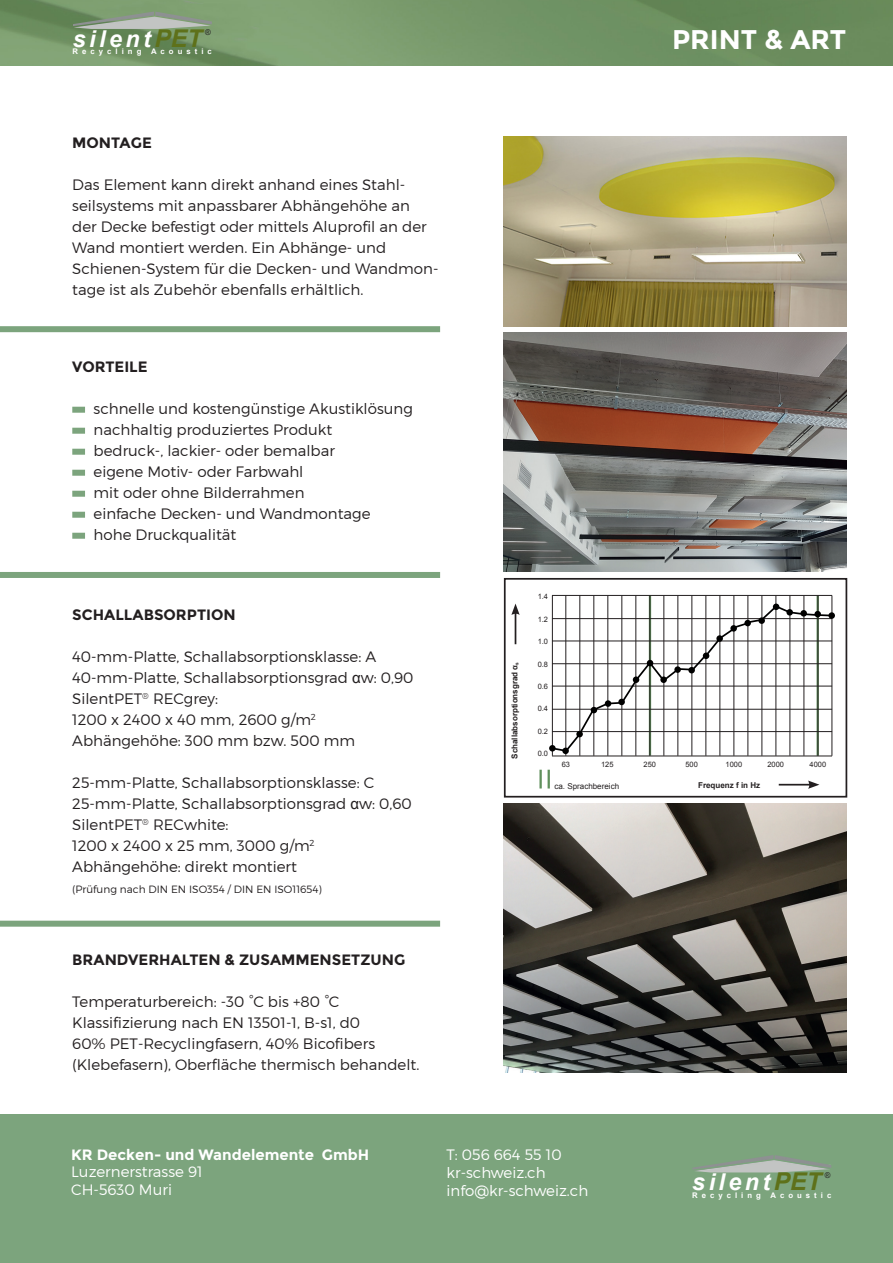
<style>
.page{position:relative;width:893px;height:1263px;background:#fff}
.page>*{position:absolute;margin:0;border:0;box-sizing:border-box;transform-origin:0 0}
.t1{font:700 27px "Montserrat";color:#fff}
.t2{font:italic 700 23.25px "Arial";letter-spacing:.15em;color:#fff}
.t3{font:300 15px/21px "Montserrat";color:#231f20}
.t4{font:300 15px/18px "Montserrat";color:#fff}
.t5{font:700 15px "Montserrat";color:#231f20}
.t6{font:700 15px "Montserrat";color:#fff}
.t7{font:300 10.5px "Montserrat";color:#231f20}
.t8{font:700 8.1px "Arial";color:#231f20}
.t9{font:8.1px "Arial";color:#231f20}
.t10{font:italic 7.95px "Arial";color:#231f20}
.t11{font:700 7.8px "Arial";letter-spacing:.52em;color:#fff}
.t12{font:7.5px "Arial";color:#231f20}
.s1{font-size:24.45px;color:#5e711a}
.s2{font-family:"Arial";font-weight:400}
</style>
<div class="page">
<img style="left:0;top:0;width:893px;height:66px">
<div style="left:0;top:326px;width:440px;height:6px;background:#7ca47d"></div>
<div style="left:0;top:1114px;width:893px;height:149px;background:#7ca47d"></div>
<div style="left:0;top:572px;width:440px;height:6px;background:#7ca47d"></div>
<div style="left:72px;top:407px;width:13px;height:6px;background:#7ca47d"></div>
<div style="left:72px;top:428px;width:13px;height:6px;background:#7ca47d"></div>
<div style="left:72px;top:449px;width:13px;height:6px;background:#7ca47d"></div>
<div style="left:72px;top:470px;width:13px;height:6px;background:#7ca47d"></div>
<div style="left:72px;top:491px;width:13px;height:6px;background:#7ca47d"></div>
<div style="left:72px;top:512px;width:13px;height:6px;background:#7ca47d"></div>
<div style="left:72px;top:533px;width:13px;height:6px;background:#7ca47d"></div>
<img style="left:504px;top:136px;width:342px;height:190px">
<img style="left:504px;top:332px;width:342px;height:240px">
<img style="left:504px;top:804px;width:342px;height:268px">
<div style="left:504px;top:578px;width:343px;height:219px;border:2px solid #231f20"></div>
<hr style="left:515px;top:612px;width:1px;height:32px;background:#231f20">
<svg style="left:511px;top:603px;width:9px;height:12px"></svg>
<hr style="left:779px;top:784px;width:32px;height:1px;background:#231f20">
<svg style="left:808px;top:780px;width:11px;height:9px"></svg>
<svg style="left:548px;top:770px;width:2px;height:18px"></svg>
<hr style="left:649px;top:595px;width:2px;height:160px;background:#61905d">
<hr style="left:816px;top:595px;width:3px;height:161px;background:#61905d">
<hr style="left:539px;top:770px;width:3px;height:18px;background:#61905d">
<hr style="left:552px;top:595px;width:280px;height:1px;background:#231f20">
<hr style="left:552px;top:756px;width:280px;height:1px;background:#231f20">
<hr style="left:552px;top:595px;width:1px;height:161px;background:#231f20">
<hr style="left:566px;top:595px;width:1px;height:161px;background:#231f20">
<hr style="left:580px;top:595px;width:1px;height:161px;background:#231f20">
<hr style="left:594px;top:595px;width:1px;height:161px;background:#231f20">
<hr style="left:608px;top:595px;width:1px;height:161px;background:#231f20">
<hr style="left:622px;top:595px;width:1px;height:161px;background:#231f20">
<hr style="left:636px;top:595px;width:1px;height:161px;background:#231f20">
<hr style="left:650px;top:595px;width:1px;height:161px;background:#231f20">
<hr style="left:664px;top:595px;width:1px;height:161px;background:#231f20">
<hr style="left:678px;top:595px;width:1px;height:161px;background:#231f20">
<hr style="left:692px;top:595px;width:1px;height:161px;background:#231f20">
<hr style="left:706px;top:595px;width:1px;height:161px;background:#231f20">
<hr style="left:720px;top:595px;width:1px;height:161px;background:#231f20">
<hr style="left:734px;top:595px;width:1px;height:161px;background:#231f20">
<hr style="left:748px;top:595px;width:1px;height:161px;background:#231f20">
<hr style="left:762px;top:595px;width:1px;height:161px;background:#231f20">
<hr style="left:776px;top:595px;width:1px;height:161px;background:#231f20">
<hr style="left:790px;top:595px;width:1px;height:161px;background:#231f20">
<hr style="left:804px;top:595px;width:1px;height:161px;background:#231f20">
<hr style="left:818px;top:595px;width:1px;height:161px;background:#231f20">
<hr style="left:832px;top:595px;width:1px;height:161px;background:#231f20">
<svg style="left:550px;top:604px;width:284px;height:149px"></svg>
<div style="left:0;top:921px;width:440px;height:6px;background:#7ca47d"></div>
<img style="left:73px;top:12px;width:139px;height:17px">
<img style="left:692px;top:1155px;width:139px;height:17px">
<p class="t10" style="left:205px;top:27px;width:7px">®</p>
<p class="t11" style="left:73px;top:46px;width:141px">Recycling Acoustic</p>
<h2 class="t2" style="left:73px;top:24px;width:131px">silent<span class="s1">PET</span></h2>
<h1 class="t1" style="left:672px;top:23px;width:176px">PRINT &amp; ART</h1>
<p class="t5" style="left:72px;top:134px;width:81px">MONTAGE</p>
<p class="t3" style="left:72px;top:174px;width:368px">Das Element kann direkt anhand eines Stahl&shy;seilsystems mit anpassbarer Abhängehöhe an<br>der Decke befestigt oder mittels Aluprofil an der Wand montiert werden. Ein Abhänge- und Schienen-System für die Decken- und Wandmon&shy;tage ist als Zubehör ebenfalls erhältlich.</p>
<p class="t5" style="left:72px;top:358px;width:77px">VORTEILE</p>
<p class="t3" style="left:94px;top:398px;width:321px">schnelle und kostengünstige Akustiklösung nachhaltig produziertes Produkt<br>bedruck-, lackier- oder bemalbar<br>eigene Motiv- oder Farbwahl<br>mit oder ohne Bilderrahmen<br>einfache Decken- und Wandmontage<br>hohe Druckqualität</p>
<p class="t5" style="left:72px;top:606px;width:165px">SCHALLABSORPTION</p>
<p class="t3" style="left:72px;top:646px;width:343px">40-mm-Platte, Schallabsorptionsklasse: A 40-mm-Platte, Schallabsorptionsgrad <span class="s2">α</span>w: 0,90<br>SilentPET<sup>®</sup> RECgrey:<br>1200 x 2400 x 40 mm, 2600 g/m<sup>2<br></sup>Abhängehöhe: 300 mm bzw. 500 mm</p>
<p class="t3" style="left:72px;top:772px;width:341px">25-mm-Platte, Schallabsorptionsklasse: C 25-mm-Platte, Schallabsorptionsgrad <span class="s2">α</span>w: 0,60<br>SilentPET<sup>®</sup> RECwhite:<br>1200 x 2400 x 25 mm, 3000 g/m<sup>2<br></sup>Abhängehöhe: direkt montiert</p>
<p class="t7" style="left:72px;top:883px;width:251px">(Prüfung nach DIN EN ISO354 / DIN EN ISO11654)</p>
<p class="t5" style="left:72px;top:951px;width:335px">BRANDVERHALTEN &amp; ZUSAMMENSETZUNG</p>
<p class="t3" style="left:72px;top:991px;width:349px">Temperaturbereich: -30 °C bis +80 °C Klassifizierung nach EN 13501-1, B-s1, d0<br>60% PET-Recyclingfasern, 40% Bicofibers (Klebefasern), Oberfläche thermisch behandelt.</p>
<p class="t8" style="left:509px;top:759px;width:98px;rotate:-90deg">Schallabsorptionsgrad α<sub>s</sub></p>
<p class="t12" style="left:538px;top:592px;width:12px">1.4</p>
<p class="t12" style="left:538px;top:614px;width:12px">1.2</p>
<p class="t12" style="left:538px;top:637px;width:12px">1.0</p>
<p class="t12" style="left:538px;top:659px;width:12px">0.8</p>
<p class="t12" style="left:538px;top:681px;width:12px">0.6</p>
<p class="t12" style="left:538px;top:704px;width:12px">0.4</p>
<p class="t12" style="left:538px;top:726px;width:12px">0.2</p>
<p class="t12" style="left:538px;top:748px;width:12px">0.0</p>
<p class="t12" style="left:562px;top:759px;width:10px">63</p>
<p class="t12" style="left:601px;top:759px;width:14px">125</p>
<p class="t12" style="left:644px;top:759px;width:14px">250</p>
<p class="t12" style="left:685px;top:759px;width:14px">500</p>
<p class="t12" style="left:726px;top:759px;width:18px">1000</p>
<p class="t12" style="left:767px;top:759px;width:18px">2000</p>
<p class="t12" style="left:810px;top:759px;width:18px">4000</p>
<p class="t9" style="left:554px;top:781px;width:66px">ca. Sprachbereich</p>
<p class="t8" style="left:698px;top:780px;width:64px">Frequenz f in Hz</p>
<p class="t6" style="left:71px;top:1146px;width:300px">KR Decken- und Wandelemente GmbH</p>
<p class="t4" style="left:71px;top:1162px;width:133px">Luzernerstrasse 91<br>CH-5630 Muri</p>
<p class="t4" style="left:446px;top:1145px;width:143px">T: 056 664 55 10 kr-schweiz.ch info@kr-schweiz.ch</p>
<h2 class="t2" style="left:692px;top:1167px;width:131px">silent<span class="s1">PET</span></h2>
<p class="t10" style="left:824px;top:1170px;width:7px">®</p>
<p class="t11" style="left:692px;top:1190px;width:141px">Recycling Acoustic</p>
</div>
